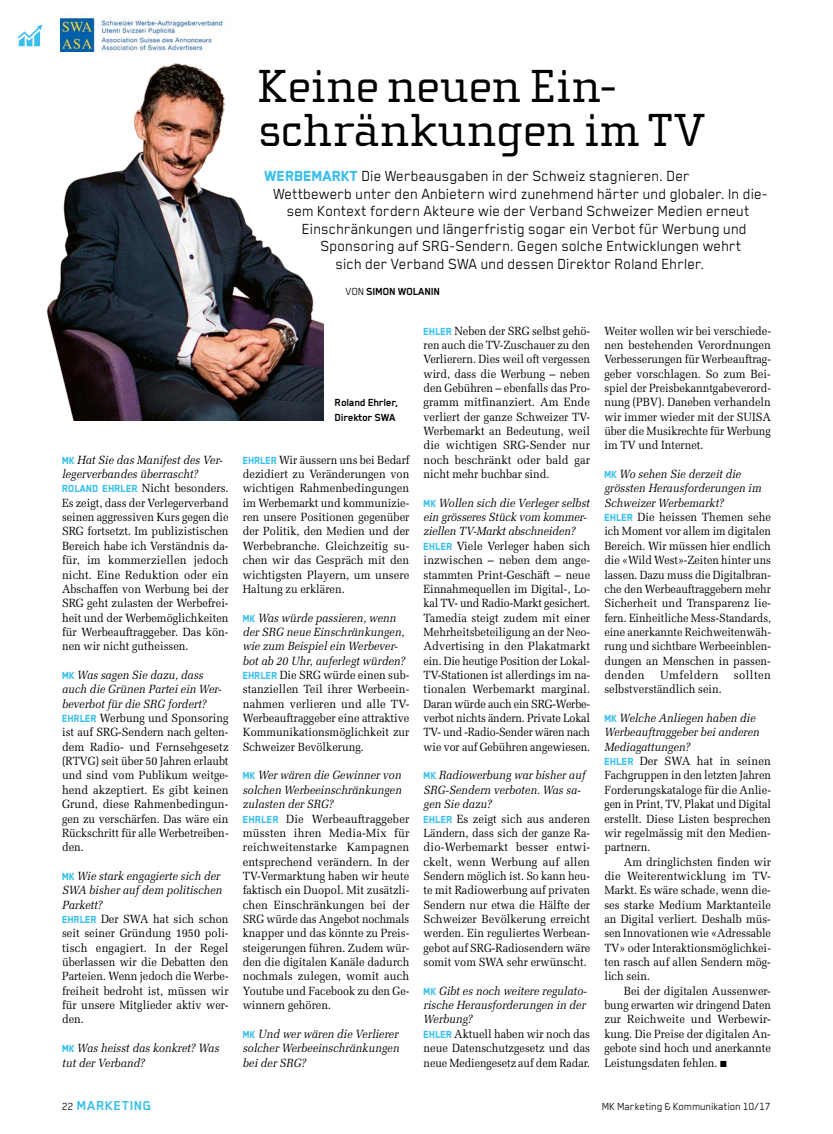
<style>
.page{position:relative;width:833px;height:1134px;background:#fff}
.page>*{position:absolute;margin:0;border:0;box-sizing:border-box;transform-origin:0 0}
.t1{font:47.5px/43.8px "Cholla Slab OT";letter-spacing:.005em;color:#000}
.t2{font:16.88px "Blender Pro";color:#000}
.t3{font:700 15px "Blender Pro";letter-spacing:.03em;color:#3abfed}
.t4{font:11.88px/14.4px "Melior LT Std";color:#000;scale:.92 1}
.t5{font:11.88px/14.4px "Melior LT Std";color:#000;scale:.93 1}
.t6{font:11.88px/14.4px "Melior LT Std";color:#000;scale:.94 1}
.t7{font:11.88px/14.4px "Melior LT Std";color:#000;text-align:justify;scale:.91 1}
.t8{font:italic 11.88px/14.4px "Melior LT Std";color:#000;scale:.92 1}
.t9{font:700 11.88px/14.4px "Blender Pro";letter-spacing:-.015em;color:#000}
.t10{font:11.88px "Blender Pro";letter-spacing:-.005em;color:#000}
.t11{font:11.88px "Melior LT Std";letter-spacing:.035em;color:#000;scale:.94 1}
.s1{font-family:"Blender Pro";font-weight:800;color:#3abfed}
.s2{font-style:italic}
.s3{font-family:"Blender Pro";font-weight:800;font-style:normal;color:#3abfed}
.s4{font-weight:800;color:#3abfed}
.s5{font-weight:400}
.s6{font-weight:400;font-size:11.88px;color:#000}
</style>
<div class="page">
<img style="left:61px;top:13px;width:162px;height:8px">
<img style="left:17px;top:21px;width:306px;height:400px">
<p class="t5" style="left:62px;top:452px;width:181px"><span class="s1">MK</span> <span class="s2">Hat Sie das Manifest des Ver&shy;legerverbandes überrascht?<br></span><span class="s1">ROLAND EHRLER</span> Nicht besonders.<br>Es zeigt, dass der Verlegerverband seinen aggressiven Kurs gegen die<br>SRG fortsetzt. Im publizistischen<br>Bereich habe ich Verständnis da&shy;für, im kommerziellen jedoch nicht. Eine Reduktion oder ein<br>Abschaffen von Werbung bei der<br>SRG geht zulasten der Werbefrei&shy;heit und der Werbemöglichkeiten für Werbeauftraggeber. Das kön&shy;nen wir nicht gutheissen.</p>
<p class="t4" style="left:62px;top:668px;width:183px"><span class="s1">MK</span> <span class="s2">Was sagen Sie dazu, dass auch die Grünen Partei ein Wer&shy;beverbot für die SRG fordert?<br></span><span class="s1">EHRLER</span> Werbung und Sponsoring ist auf SRG-Sendern nach gelten&shy;dem Radio- und Fernsehgesetz (RTVG) seit über 50 Jahren erlaubt und sind vom Publikum weitge&shy;hend akzeptiert. Es gibt keinen<br>Grund, diese Rahmenbedingun&shy;gen zu verschärfen. Das wäre ein<br>Rückschritt für alle Werbetreiben&shy;den.</p>
<p class="t4" style="left:62px;top:869px;width:183px"><span class="s1">MK</span> <span class="s2">Wie stark engagierte sich der<br>SWA bisher auf dem politischen<br>Parkett?<br></span><span class="s1">EHRLER</span> Der SWA hat sich schon seit seiner Gründung 1950 poli&shy;tisch engagiert. In der Regel überlassen wir die Debatten den<br>Parteien. Wenn jedoch die Werbe&shy;freiheit bedroht ist, müssen wir für unsere Mitglieder aktiv wer&shy;den.</p>
<p class="t8" style="left:62px;top:1041px;width:172px"><span class="s3">MK</span> Was heisst das konkret? Was tut der Verband?</p>
<h1 class="t1" style="left:257px;top:65px;width:448px">Keine neuen Ein&shy;schränkungen im TV</h1>
<h2 class="t2" style="left:265px;top:167px;width:427px"><span class="s4">WERBEMARKT</span> Die Werbeausgaben in der Schweiz stagnieren. Der</h2>
<h2 class="t2" style="left:273px;top:185px;width:496px">Wettbewerb unter den Anbietern wird zunehmend härter und globaler. In die-</h2>
<h2 class="t2" style="left:287px;top:202px;width:464px">sem Kontext fordern Akteure wie der Verband Schweizer Medien erneut</h2>
<h2 class="t2" style="left:302px;top:220px;width:446px">Einschränkungen und längerfristig sogar ein Verbot für Werbung und</h2>
<h2 class="t2" style="left:321px;top:237px;width:422px">Sponsoring auf SRG-Sendern. Gegen solche Entwicklungen wehrt</h2>
<h2 class="t2" style="left:336px;top:255px;width:370px">sich der Verband SWA und dessen Direktor Roland Ehrler.</h2>
<p class="t9" style="left:346px;top:284px;width:96px"><span class="s5">VON</span> SIMON WOLANIN</p>
<p class="t9" style="left:335px;top:395px;width:65px">Roland Ehrler,<br>Direktor SWA</p>
<p class="t7" style="left:243px;top:452px;width:185px"><span class="s1">EHRLER</span> Wir äussern uns bei Bedarf dezidiert zu Veränderungen von wichtigen Rahmenbedingungen im Werbemarkt und kommunizie&shy;ren unsere Positionen gegenüber der Politik, den Medien und der Werbebranche. Gleichzeitig su&shy;chen wir das Gespräch mit den wichtigsten Playern, um unsere Haltung zu erklären.</p>
<p class="t4" style="left:243px;top:610px;width:183px"><span class="s1">MK</span> <span class="s2">Was würde passieren, wenn der SRG neue Einschränkungen, wie zum Beispiel ein Werbever&shy;bot ab 20 Uhr, auferlegt würden?<br></span><span class="s1">EHRLER</span> Die SRG würde einen sub&shy;stanziellen Teil ihrer Werbeein&shy;nahmen verlieren und alle TV-<br>Werbeauftraggeber eine attraktive<br>Kommunikationsmöglichkeit zur<br>Schweizer Bevölkerung.</p>
<p class="t6" style="left:243px;top:768px;width:179px"><span class="s1">MK</span> <span class="s2">Wer wären die Gewinner von solchen Werbeeinschränkungen zulasten der SRG?<br></span><span class="s1">EHRLER</span> Die Werbeauftraggeber müssten ihren Media-Mix für reichweitenstarke Kampagnen entsprechend verändern. In der<br>TV-Vermarktung haben wir heute faktisch ein Duopol. Mit zusätzli&shy;chen Einschränkungen bei der<br>SRG würde das Angebot nochmals knapper und das könnte zu Preis&shy;steigerungen führen. Zudem wür&shy;den die digitalen Kanäle dadurch nochmals zulegen, womit auch<br>Youtube und Facebook zu den Ge&shy;winnern gehören.</p>
<p class="t8" style="left:243px;top:1027px;width:172px;text-align:justify"><span class="s3">MK</span> Und wer wären die Verlierer solcher Werbeeinschränkungen bei der SRG?</p>
<p class="t4" style="left:423px;top:323px;width:183px;text-align:justify"><span class="s1">EHLER</span> Neben der SRG selbst gehö&shy;ren auch die TV-Zuschauer zu den Verlierern. Dies weil oft vergessen wird, dass die Werbung – neben den Gebühren – ebenfalls das Pro&shy;gramm mitfinanziert. Am Ende verliert der ganze Schweizer TV-Werbemarkt an Bedeutung, weil die wichtigen SRG-Sender nur noch beschränkt oder bald gar nicht mehr buchbar sind.</p>
<p class="t5" style="left:423px;top:496px;width:181px"><span class="s1">MK</span> <span class="s2">Wollen sich die Verleger selbst ein grösseres Stück vom kommer&shy;ziellen TV-Markt abschneiden?<br></span><span class="s1">EHLER</span> Viele Verleger haben sich inzwischen – neben dem ange&shy;stammten Print-Geschäft – neue Einnahmequellen im Digital-, Lo&shy;kal TV- und Radio-Markt gesichert.<br>Tamedia steigt zudem mit einer Mehrheitsbeteiligung an der Neo-Advertising in den Plakatmarkt ein. Die heutige Position der Lokal-TV-Stationen ist allerdings im na&shy;tionalen Werbemarkt marginal.<br>Daran würde auch ein SRG-Werbe&shy;verbot nichts ändern. Private Lokal TV- und -Radio-Sender wären nach wie vor auf Gebühren angewiesen.</p>
<p class="t5" style="left:423px;top:768px;width:181px"><span class="s1">MK</span> <span class="s2">Radiowerbung war bisher auf<br>SRG-Sendern verboten. Was sa&shy;gen Sie dazu?<br></span><span class="s1">EHLER</span> Es zeigt sich aus anderen<br>Ländern, dass sich der ganze Ra&shy;dio-Werbemarkt besser entwi&shy;ckelt, wenn Werbung auf allen<br>Sendern möglich ist. So kann heu&shy;te mit Radiowerbung auf privaten<br>Sendern nur etwa die Hälfte der<br>Schweizer Bevölkerung erreicht werden. Ein reguliertes Werbean&shy;gebot auf SRG-Radiosendern wäre somit vom SWA sehr erwünscht.</p>
<p class="t4" style="left:423px;top:983px;width:183px"><span class="s1">MK</span> <span class="s2">Gibt es noch weitere regulato&shy;rische Herausforderungen in der<br>Werbung?<br></span><span class="s1">EHLER</span> Aktuell haben wir noch das neue Datenschutzgesetz und das neue Mediengesetz auf dem Radar.</p>
<p class="t4" style="left:604px;top:323px;width:183px;text-align:justify">Weiter wollen wir bei verschiede&shy;nen bestehenden Verordnungen Verbesserungen für Werbeauftrag&shy;geber vorschlagen. So zum Bei&shy;spiel der Preisbekanntgabeverord&shy;nung (PBV). Daneben verhandeln wir immer wieder mit der SUISA über die Musikrechte für Werbung im TV und Internet.</p>
<p class="t5" style="left:604px;top:467px;width:181px"><span class="s1">MK</span> <span class="s2">Wo sehen Sie derzeit die grössten Herausforderungen im<br>Schweizer Werbemarkt?<br></span><span class="s1">EHLER</span> Die heissen Themen sehe ich Moment vor allem im digitalen<br>Bereich. Wir müssen hier endlich die «Wild West»-Zeiten hinter uns lassen. Dazu muss die Digitalbran&shy;che den Werbeauftraggebern mehr<br>Sicherheit und Transparenz lie&shy;fern. Einheitliche Mess-Standards, eine anerkannte Reichweitenwäh&shy;rung und sichtbare Werbeeinblen&shy;dungen an Menschen in passen&shy;denden</p>
<p class="t11" style="left:660px;top:668px;width:63px">Umfeldern</p>
<p class="t11" style="left:734px;top:668px;width:41px">sollten</p>
<p class="t4" style="left:604px;top:682px;width:129px">selbstverständlich sein.</p>
<p class="t6" style="left:604px;top:711px;width:179px"><span class="s1">MK</span> <span class="s2">Welche Anliegen haben die<br>Werbeauftraggeber bei anderen<br>Mediagattungen?<br></span><span class="s1">EHLER</span> Der SWA hat in seinen<br>Fachgruppen in den letzten Jahren<br>Forderungskataloge für die Anlie&shy;gen in Print, TV, Plakat und Digital erstellt. Diese Listen besprechen wir regelmässig mit den Medien&shy;partnern.</p>
<p class="t4" style="left:604px;top:854px;width:183px;text-align:justify;text-indent:19px">Am dringlichsten finden wir die Weiterentwicklung im TV-Markt. Es wäre schade, wenn die&shy;ses starke Medium Marktanteile an Digital verliert. Deshalb müs&shy;sen Innovationen wie «Adressable TV» oder Interaktionsmöglichkei&shy;ten rasch auf allen Sendern mög&shy;lich sein.</p>
<p class="t4" style="left:604px;top:983px;width:183px;text-align:justify;text-indent:19px">Bei der digitalen Aussenwer&shy;bung erwarten wir dringend Daten zur Reichweite und Werbewir&shy;kung. Die Preise der digitalen An&shy;gebote sind hoch und anerkannte Leistungsdaten fehlen. ■</p>
<p class="t3" style="left:62px;top:1097px;width:91px"><span class="s6">22</span> MARKETING</p>
<p class="t10" style="left:602px;top:1099px;width:170px">MK Marketing &amp; Kommunikation 10/17</p>
</div>
